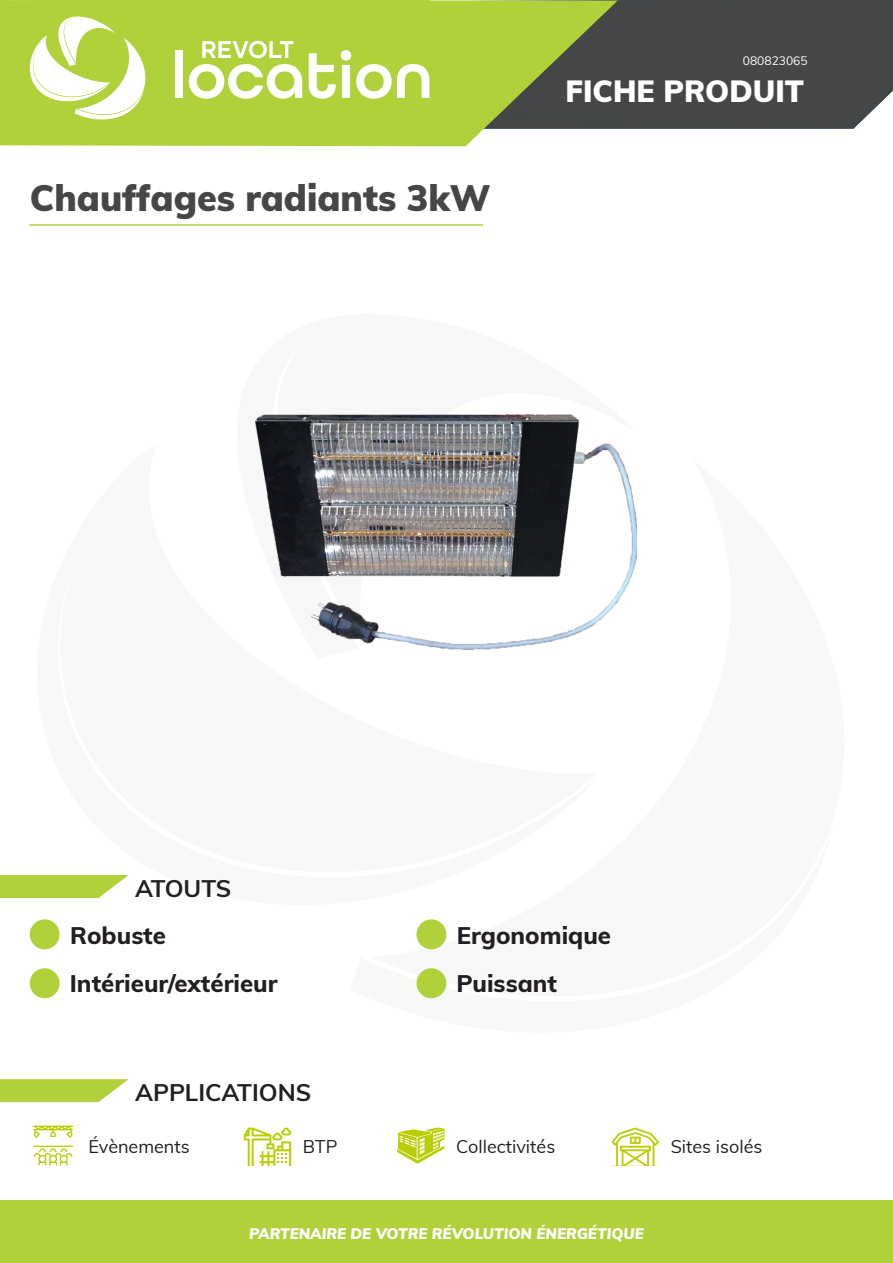
<style>
.page{position:relative;width:893px;height:1263px;background:#fff}
.page>*{position:absolute;margin:0;border:0;box-sizing:border-box;transform-origin:0 0}
.t1{font:900 36px "Muli";color:#444647}
.t2{font:900 30px "Muli";color:#fff}
.t3{font:800 24px "Muli";color:#231f20}
.t4{font:700 24px "Muli";color:#231f20}
.t5{font:18px "Muli";color:#231f20}
.t6{font:italic 900 15px "Muli";color:#fff}
.t7{font:12px "Muli";color:#fff}
</style>
<div class="page">
<div style="left:618px;top:0;width:275px;height:129px;background:#444647"></div>
<svg style="left:0;top:0;width:618px;height:146px;background:#9bb24b"></svg>
<div style="left:30px;top:0;width:399px;height:136px;background:#b0d13a"></div>
<svg style="left:202px;top:41px;width:91px;height:17px"></svg>
<div style="left:175px;top:50px;width:7px;height:48px;background:#fff"></div>
<svg style="left:189px;top:64px;width:113px;height:35px"></svg>
<svg style="left:309px;top:50px;width:120px;height:49px"></svg>
<svg style="left:30px;top:17px;width:116px;height:102px"></svg>
<hr style="left:29px;top:224px;width:454px;height:2px;background:#b0d13a">
<div style="left:30px;top:919px;width:30px;height:30px;background:#b0d13a;border-radius:50%"></div>
<div style="left:416px;top:919px;width:30px;height:30px;background:#b0d13a;border-radius:50%"></div>
<svg style="left:33px;top:1125px;width:40px;height:13px"></svg>
<svg style="left:33px;top:1145px;width:40px;height:20px"></svg>
<svg style="left:244px;top:1127px;width:47px;height:38px"></svg>
<svg style="left:397px;top:1127px;width:47px;height:37px"></svg>
<svg style="left:612px;top:1127px;width:47px;height:38px"></svg>
<div style="left:1px;top:1200px;width:892px;height:63px;background:#b0d13a"></div>
<img style="left:255px;top:414px;width:382px;height:236px">
<div style="left:30px;top:968px;width:30px;height:30px;background:#b0d13a;border-radius:50%"></div>
<div style="left:416px;top:968px;width:30px;height:30px;background:#b0d13a;border-radius:50%"></div>
<svg style="left:0;top:875px;width:129px;height:23px;background:#b9d652"></svg>
<svg style="left:0;top:1079px;width:129px;height:23px;background:#b9d652"></svg>
<p class="t7" style="left:743px;top:52px;width:66px">080823065</p>
<p class="t1" style="left:30px;top:172px;width:462px">Chauffages radiants 3kW</p>
<p class="t2" style="left:566px;top:70px;width:240px">FICHE PRODUIT</p>
<p class="t4" style="left:135px;top:870px;width:98px">ATOUTS</p>
<p class="t3" style="left:70px;top:917px;width:97px">Robuste</p>
<p class="t3" style="left:70px;top:966px;width:209px">Intérieur/extérieur</p>
<p class="t3" style="left:457px;top:917px;width:156px">Ergonomique</p>
<p class="t3" style="left:457px;top:966px;width:102px">Puissant</p>
<p class="t4" style="left:135px;top:1075px;width:178px">APPLICATIONS</p>
<p class="t5" style="left:88px;top:1133px;width:103px">Évènements</p>
<p class="t5" style="left:303px;top:1133px;width:36px">BTP</p>
<p class="t5" style="left:456px;top:1133px;width:101px">Collectivités</p>
<p class="t5" style="left:671px;top:1133px;width:93px">Sites isolés</p>
<p class="t6" style="left:249px;top:1223px;width:396px">PARTENAIRE DE VOTRE RÉVOLUTION ÉNERGÉTIQUE</p>
</div>
